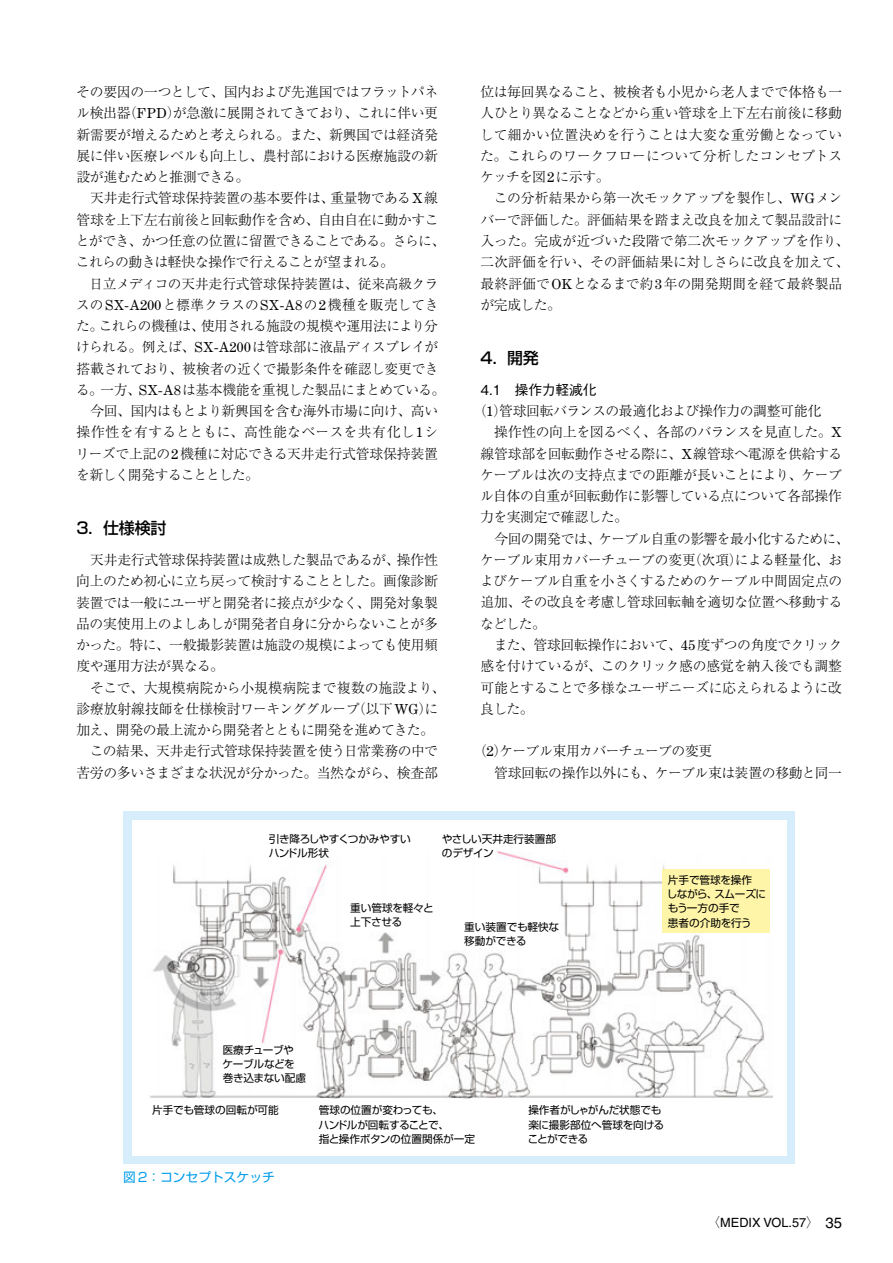
<style>
.page{position:relative;width:893px;height:1263px;background:#fff}
.page>*{position:absolute;margin:0;border:0;box-sizing:border-box;transform-origin:0 0}
.t1{font:500 15.9px "Shin Go Pro";letter-spacing:-.01em;color:#000}
.t2{font:300 13.8px/21.3px "Ryumin Pro";letter-spacing:-.025em;color:#000;text-align:justify}
.t3{font:300 13.8px "Ryumin Pro";letter-spacing:-.005em;color:#000}
.t4{font:300 13.8px "Ryumin Pro";letter-spacing:.005em;color:#000}
.t5{font:300 13.8px "Ryumin Pro";letter-spacing:.025em;color:#000}
.t6{font:300 13.8px "Ryumin Pro";letter-spacing:-.065em;color:#000}
.t7{font:500 13.8px "Gothic BBB Pro";letter-spacing:-.015em;color:#000}
.t8{font:12.75px "Helvetica";color:#000}
.t9{font:12.75px "Shin Go Pro";color:#009dec}
.t10{font:10.65px/14.4px "Shin Go Pro";letter-spacing:-.02em;color:#000}
.t11{font:10.65px/14.4px "Shin Go Pro";color:#000}
.s1{font-family:"Century Expanded";font-weight:400}
.s2{font-family:"Ryumin Pro";font-weight:300}
.s3{font-size:14.85px}
</style>
<div class="page">
<div style="left:123px;top:811px;width:672px;height:353px;background:#d6edfb"></div>
<div style="left:132px;top:820px;width:655px;height:335px;background:#fff"></div>
<img style="left:149px;top:851px;width:624px;height:247px">
<div style="left:662px;top:869px;width:108px;height:63px;background:#fff5a8"></div>
<p class="t2" style="left:76px;top:80px;width:364px">その要因の一つとして、国内および先進国ではフラットパネル検出器（<span class="s1">FPD</span>）が急激に展開されてきており、これに伴い更新需要が増えるためと考えられる。また、新興国では経済発展に伴い医療レベルも向上し、農村部における医療施設の新設が進むためと推測できる。</p>
<p class="t2" style="left:76px;top:187px;width:371px;text-align:left;text-indent:14px">天井走行式管球保持装置の基本要件は、重量物である<span class="s1">X</span>線管球を上下左右前後と回転動作を含め、自由自在に動かすことができ、かつ任意の位置に留置できることである。さらに、これらの動きは軽快な操作で行えることが望まれる。</p>
<p class="t3" style="left:90px;top:273px;width:350px">日立メディコの天井走行式管球保持装置は、従来高級クラ</p>
<p class="t4" style="left:76px;top:294px;width:364px">スの<span class="s1">SX-A200</span>と標準クラスの<span class="s1">SX-A8</span>の<span class="s1">2</span>機種を販売してき</p>
<p class="t2" style="left:76px;top:314px;width:363px">た。これらの機種は、使用される施設の規模や運用法により分</p>
<p class="t2" style="left:76px;top:335px;width:363px">けられる。例えば、<span class="s1">SX-A200</span>は管球部に液晶ディスプレイが</p>
<p class="t2" style="left:76px;top:357px;width:364px">搭載されており、被検者の近くで撮影条件を確認し変更でき</p>
<p class="t2" style="left:76px;top:378px;width:371px">る。一方、<span class="s1">SX-A8</span>は基本機能を重視した製品にまとめている。</p>
<p class="t2" style="left:90px;top:399px;width:349px">今回、国内はもとより新興国を含む海外市場に向け、高い</p>
<p class="t5" style="left:76px;top:421px;width:363px">操作性を有するとともに、高性能なベースを共有化し<span class="s1">1</span>シ</p>
<p class="t2" style="left:76px;top:442px;width:364px">リーズで上記の<span class="s1">2</span>機種に対応できる天井走行式管球保持装置</p>
<p class="t6" style="left:76px;top:464px;width:184px">を新しく開発することとした。</p>
<p class="t1" style="left:76px;top:515px;width:92px">3．仕様検討</p>
<p class="t2" style="left:76px;top:548px;width:363px;text-indent:14px">天井走行式管球保持装置は成熟した製品であるが、操作性向上のため初心に立ち戻って検討することとした。画像診断装置では一般にユーザと開発者に接点が少なく、開発対象製品の実使用上のよしあしが開発者自身に分からないことが多かった。特に、一般撮影装置は施設の規模によっても使用頻度や運用方法が異なる。</p>
<p class="t3" style="left:90px;top:676px;width:357px">そこで、大規模病院から小規模病院まで複数の施設より、</p>
<p class="t2" style="left:76px;top:697px;width:363px">診療放射線技師を仕様検討ワーキンググループ（以下<span class="s1">WG</span>）に</p>
<p class="t2" style="left:76px;top:718px;width:359px">加え、開発の最上流から開発者とともに開発を進めてきた。</p>
<p class="t2" style="left:90px;top:739px;width:350px">この結果、天井走行式管球保持装置を使う日常業務の中で</p>
<p class="t2" style="left:76px;top:761px;width:363px">苦労の多いさまざまな状況が分かった。当然ながら、検査部</p>
<p class="t2" style="left:480px;top:80px;width:364px">位は毎回異なること、被検者も小児から老人までで体格も一人ひとり異なることなどから重い管球を上下左右前後に移動して細かい位置決めを行うことは大変な重労働となっていた。これらのワークフローについて分析したコンセプトスケッチを図<span class="s1">2</span>に示す。</p>
<p class="t2" style="left:480px;top:187px;width:371px;text-align:left;text-indent:13px">この分析結果から第一次モックアップを製作し、<span class="s1">WG</span>メンバーで評価した。評価結果を踏まえ改良を加えて製品設計に入った。完成が近づいた段階で第二次モックアップを作り、二次評価を行い、その評価結果に対しさらに改良を加えて、最終評価で<span class="s1">OK</span>となるまで約<span class="s1">3</span>年の開発期間を経て最終製品が完成した。</p>
<p class="t1" style="left:480px;top:345px;width:60px">4．開発</p>
<p class="t7" style="left:480px;top:379px;width:118px">4.1　操作力軽減化</p>
<p class="t2" style="left:473px;top:399px;width:350px">（<span class="s1">1</span>）管球回転バランスの最適化および操作力の調整可能化</p>
<p class="t2" style="left:494px;top:420px;width:349px">操作性の向上を図るべく、各部のバランスを見直した。<span class="s1">X</span></p>
<p class="t2" style="left:480px;top:442px;width:364px">線管球部を回転動作させる際に、<span class="s1">X</span>線管球へ電源を供給する</p>
<p class="t2" style="left:480px;top:463px;width:363px">ケーブルは次の支持点までの距離が長いことにより、ケーブ</p>
<p class="t2" style="left:480px;top:484px;width:363px">ル自体の自重が回転動作に影響している点について各部操作</p>
<p class="t2" style="left:480px;top:505px;width:149px">力を実測定で確認した。</p>
<p class="t2" style="left:494px;top:527px;width:356px">今回の開発では、ケーブル自重の影響を最小化するために、</p>
<p class="t2" style="left:480px;top:548px;width:364px">ケーブル束用カバーチューブの変更（次項）による軽量化、お</p>
<p class="t2" style="left:480px;top:569px;width:364px">よびケーブル自重を小さくするためのケーブル中間固定点の</p>
<p class="t2" style="left:480px;top:591px;width:364px">追加、その改良を考慮し管球回転軸を適切な位置へ移動する</p>
<p class="t2" style="left:480px;top:612px;width:67px">などした。</p>
<p class="t2" style="left:494px;top:633px;width:350px">また、管球回転操作において、<span class="s1">45</span>度ずつの角度でクリック</p>
<p class="t2" style="left:480px;top:654px;width:363px">感を付けているが、このクリック感の感覚を納入後でも調整</p>
<p class="t2" style="left:480px;top:676px;width:363px">可能とすることで多様なユーザニーズに応えられるように改</p>
<p class="t2" style="left:480px;top:697px;width:55px">良した。</p>
<p class="t2" style="left:494px;top:739px;width:349px;text-indent:-21px">（<span class="s1">2</span>）ケーブル束用カバーチューブの変更<br>管球回転の操作以外にも、ケーブル束は装置の移動と同一</p>
<p class="t10" style="left:269px;top:830px;width:144px">引き降ろしやすくつかみやすいハンドル形状</p>
<p class="t11" style="left:442px;top:830px;width:116px">やさしい天井走行装置部のデザイン</p>
<p class="t10" style="left:350px;top:899px;width:85px">重い管球を軽々と上下させる</p>
<p class="t10" style="left:464px;top:918px;width:96px">重い装置でも軽快な移動ができる</p>
<p class="t10" style="left:667px;top:871px;width:101px">片手で管球を操作<br>しながら、スムーズにもう一方の手で<br>患者の介助を行う</p>
<p class="t10" style="left:222px;top:1041px;width:85px">医療チューブやケーブルなどを巻き込まない配慮</p>
<p class="t11" style="left:152px;top:1102px;width:128px">片手でも管球の回転が可能</p>
<p class="t10" style="left:319px;top:1102px;width:158px">管球の位置が変わっても、<br>ハンドルが回転することで、<br>指と操作ボタンの位置関係が一定</p>
<p class="t10" style="left:528px;top:1102px;width:138px">操作者がしゃがんだ状態でも楽に撮影部位へ管球を向けることができる</p>
<p class="t9" style="left:123px;top:1166px;width:153px">図2：コンセプトスケッチ</p>
<p class="t8" style="left:707px;top:1215px;width:136px"><span class="s2">〈</span>MEDIX VOL.57<span class="s2">〉　</span><span class="s3">35</span></p>
</div>
